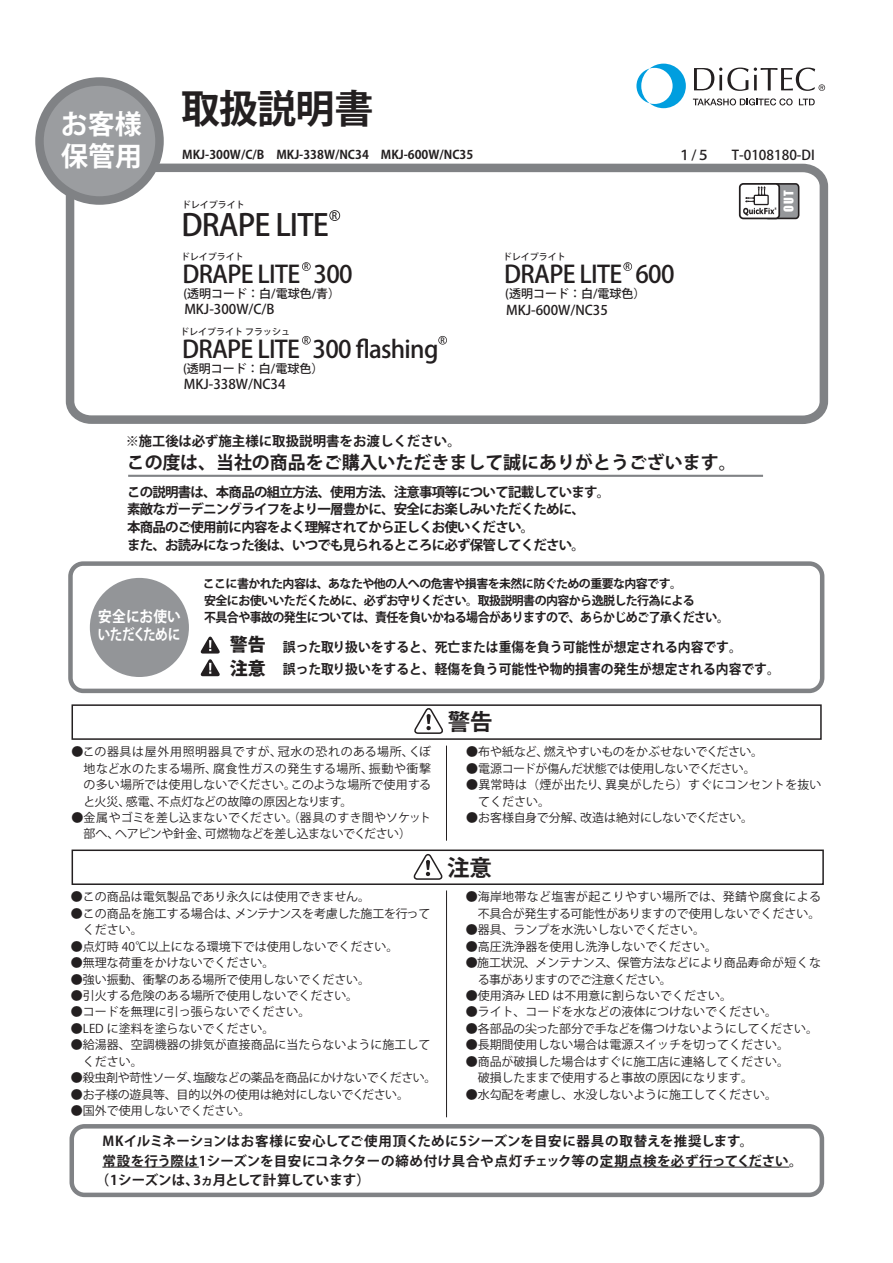
<style>
.page{position:relative;width:893px;height:1263px;background:#fff}
.page>*{position:absolute;margin:0;border:0;box-sizing:border-box;transform-origin:0 0}
.t1{font:700 39px "Koz Go Pro";letter-spacing:-.025em;color:#231f20}
.t2{font:500 30px "Koz Go Pro";letter-spacing:-.03em;color:#231f20}
.t3{font:700 27px "Koz Go Pro";color:#fff}
.t4{font:500 24px "Koz Go Pro";letter-spacing:-.03em;color:#231f20}
.t5{font:700 22.5px "Koz Go Pro";color:#231f20}
.t6{font:700 18px "Koz Go Pro";color:#231f20}
.t7{font:800 18px/23.1px "Koz Go Pro";color:#231f20}
.t8{font:700 15.15px "Koz Go Pro";letter-spacing:-.04em;color:#fff;scale:.83 1}
.t9{font:700 15.15px "Koz Go Pro";letter-spacing:-.02em;color:#fff;scale:.9 1}
.t10{font:700 13.5px/18px "Koz Go Pro";letter-spacing:-.055em;color:#231f20}
.t11{font:700 13.5px "Koz Go Pr 6 N";letter-spacing:.02em;color:#231f20}
.t12{font:700 13.5px/22.6px "Koz Go Pro";color:#231f20;scale:.95 1}
.t13{font:700 13.5px "Koz Go Pro";color:#231f20}
.t14{font:700 13.5px "Koz Go Pr 6 N";letter-spacing:-.02em;color:#231f20}
.t15{font:500 13.5px "Koz Go Pr 6 N";color:#231f20}
.t16{font:500 13.5px "Koz Go Pro";color:#231f20}
.t17{font:500 13.35px "Koz Go Pro";color:#231f20}
.t18{font:700 12.9px "Koz Go Pro";letter-spacing:-.05em;color:#231f20;scale:.93 1}
.t19{font:700 12.15px "Koz Go Pro";letter-spacing:-.05em;color:#231f20}
.t20{font:12.15px "Impact";color:#fff}
.t21{font:12px/16.5px "Koz Go Pro";color:#231f20}
.t22{font:12px "Koz Go Pro";letter-spacing:-.02em;color:#231f20}
.t23{font:700 12px "Koz Go Pro";letter-spacing:-.05em;color:#231f20}
.t24{font:500 12px "Koz Go Pro";color:#231f20}
.t25{font:700 12px "Koz Go Pro";color:#231f20}
.t26{font:12px "Koz Go Pro";letter-spacing:-.035em;color:#231f20}
.t27{font:12px "Koz Go Pro";letter-spacing:-.025em;color:#231f20}
.t28{font:500 9px "Koz Go Pr 6 N";color:#231f20}
.t29{font:500 9px "Koz Go Pro";color:#231f20}
.t30{font:500 7.2px "Koz Go Pro";color:#231f20}
</style>
<div class="page">
<svg style="left:62px;top:163px;width:767px;height:261px"></svg>
<div style="left:39px;top:81px;width:120px;height:119px;background:#9b9da0;border-radius:50%"></div>
<div style="left:35px;top:77px;width:129px;height:128px;border:9px solid #808285;border-radius:50%"></div>
<svg style="left:636px;top:64px;width:50px;height:44px"></svg>
<svg style="left:694px;top:68px;width:131px;height:23px"></svg>
<svg style="left:693px;top:98px;width:100px;height:7px"></svg>
<svg style="left:799px;top:99px;width:16px;height:6px"></svg>
<div style="left:765px;top:184px;width:34px;height:34px;background:#95979a;border-radius:3px"></div>
<div style="left:764px;top:183px;width:35px;height:36px;border:2px solid #231f20;border-radius:3px"></div>
<div style="left:740px;top:184px;width:39px;height:34px;background:#fff;border-radius:4px"></div>
<div style="left:739px;top:183px;width:41px;height:36px;border:2px solid #231f20;border-radius:4px"></div>
<svg style="left:743px;top:186px;width:33px;height:30px"></svg>
<svg style="left:329px;top:210px;width:11px;height:11px"></svg>
<svg style="left:302px;top:262px;width:9px;height:9px"></svg>
<svg style="left:302px;top:336px;width:9px;height:9px"></svg>
<svg style="left:438px;top:336px;width:9px;height:9px"></svg>
<svg style="left:623px;top:262px;width:9px;height:9px"></svg>
<div style="left:72px;top:704px;width:750px;height:36px;border:2px solid #231f20"></div>
<hr style="left:446px;top:890px;width:1px;height:227px;background:#231f20">
<hr style="left:446px;top:746px;width:1px;height:95px;background:#231f20">
<svg style="left:414px;top:706px;width:31px;height:28px"></svg>
<div style="left:72px;top:849px;width:752px;height:36px;border:2px solid #231f20"></div>
<svg style="left:414px;top:854px;width:29px;height:26px"></svg>
<div style="left:90px;top:578px;width:99px;height:99px;background:#939598;border-radius:50%"></div>
<svg style="left:200px;top:659px;width:20px;height:17px"></svg>
<svg style="left:200px;top:636px;width:20px;height:17px"></svg>
<div style="left:68px;top:561px;width:756px;height:132px;border:5px solid #808285;border-radius:13px"></div>
<hr style="left:128px;top:475px;width:635px;height:2px;background:#808285">
<div style="left:70px;top:1124px;width:754px;height:73px;border:5px solid #808285;border-radius:13px"></div>
<hr style="left:102px;top:1167px;width:97px;height:1px;background:#231f20">
<hr style="left:600px;top:1167px;width:189px;height:1px;background:#231f20">
<h1 class="t1" style="left:61px;top:84px;width:314px"><sub>お客様</sub> 取扱説明書</h1>
<h3 class="t3" style="left:61px;top:139px;width:83px">保管用</h3>
<p class="t25" style="left:182px;top:147px;width:293px">MKJ-300W/C/B　MKJ-338W/NC34　MKJ-600W/NC35</p>
<p class="t28" style="left:182px;top:199px;width:64px">ドレイプライト</p>
<p class="t29" style="left:332px;top:210px;width:7px">R</p>
<h2 class="t2" style="left:181px;top:206px;width:149px">DRAPE LITE</h2>
<p class="t28" style="left:181px;top:251px;width:64px">ドレイプライト</p>
<h3 class="t4" style="left:182px;top:259px;width:172px">DRAPE LITE 300</h3>
<p class="t24" style="left:183px;top:286px;width:158px">(透明コード：白/電球色/青）</p>
<p class="t30" style="left:304px;top:262px;width:6px">R</p>
<p class="t17" style="left:184px;top:301px;width:92px">MKJ-300W/C/B</p>
<p class="t28" style="left:180px;top:326px;width:112px">ドレイプライト フラッシュ</p>
<h3 class="t4" style="left:182px;top:334px;width:258px">DRAPE LITE 300 flashing</h3>
<p class="t24" style="left:183px;top:361px;width:142px">(透明コード：白/電球色）</p>
<p class="t30" style="left:304px;top:336px;width:6px">R</p>
<p class="t30" style="left:440px;top:336px;width:6px">R</p>
<p class="t17" style="left:184px;top:376px;width:103px">MKJ-338W/NC34</p>
<p class="t13" style="left:126px;top:433px;width:337px">※施工後は必ず施主様に取扱説明書をお渡しください。</p>
<p class="t16" style="left:678px;top:147px;width:33px">１/５</p>
<p class="t28" style="left:503px;top:251px;width:64px">ドレイプライト</p>
<h3 class="t4" style="left:504px;top:259px;width:172px">DRAPE LITE 600</h3>
<p class="t24" style="left:505px;top:286px;width:142px">(透明コード：白/電球色）</p>
<p class="t30" style="left:625px;top:262px;width:6px">R</p>
<p class="t17" style="left:506px;top:301px;width:103px">MKJ-600W/NC35</p>
<p class="t15" style="left:732px;top:147px;width:84px">T-0108180-DI</p>
<p class="t20" style="left:779px;top:212px;width:23px;rotate:-90deg">OUT</p>
<h3 class="t6" style="left:127px;top:450px;width:611px">この度は、当社の商品をご購入いただきまして誠にありがとうございます。</h3>
<p class="t10" style="left:127px;top:483px;width:485px">この説明書は、本商品の組立方法、使用方法、注意事項等について記載しています。素敵なガーデニングライフをより一層豊かに、安全にお楽しみいただくために、<br>本商品のご使用前に内容をよく理解されてから正しくお使いください。<br>また、お読みになった後は、いつでも見られるところに必ず保管してください。</p>
<p class="t23" style="left:203px;top:576px;width:481px">ここに書かれた内容は、あなたや他の人への危害や損害を未然に防ぐための重要な内容です。</p>
<p class="t19" style="left:204px;top:592px;width:492px">安全にお使いいただくために、必ずお守りください。取扱説明書の内容から逸脱した行為による</p>
<p class="t9" style="left:98px;top:607px;width:93px">安全にお使い</p>
<p class="t18" style="left:204px;top:609px;width:566px">不具合や事故の発生については、責任を負いかねる場合がありますので、あらかじめご了承ください。</p>
<p class="t8" style="left:98px;top:625px;width:101px">いただくために</p>
<p class="t12" style="left:283px;top:636px;width:525px">誤った取り扱いをすると、死亡または重傷を負う可能性が想定される内容です。<br>誤った取り扱いをすると、軽傷を負う可能性や物的損害の発生が想定される内容です。</p>
<h3 class="t7" style="left:230px;top:634px;width:37px">警告注意</h3>
<p class="t21" style="left:84px;top:744px;width:349px;text-align:justify;text-indent:-12px">●この器具は屋外用照明器具ですが、冠水の恐れのある場所、くぼ地など水のたまる場所、腐食性ガスの発生する場所、振動や衝撃の多い場所では使用しないでください。このような場所で使用すると火災、感電、不点灯などの故障の原因となります。</p>
<p class="t21" style="left:83px;top:810px;width:349px;text-indent:-12px">●金属やゴミを差し込まないでください。（器具のすき間やソケット部へ、ヘアピンや針金、可燃物などを差し込まないでください）</p>
<p class="t21" style="left:71px;top:889px;width:301px">●この商品は電気製品であり永久には使用できません。</p>
<p class="t21" style="left:83px;top:905px;width:349px;text-indent:-12px">●この商品を施工する場合は、メンテナンスを考慮した施工を行ってください。</p>
<p class="t21" style="left:71px;top:938px;width:329px">●点灯時 40℃以上になる環境下では使用しないでください。</p>
<p class="t21" style="left:71px;top:955px;width:205px">●無理な荷重をかけないでください。</p>
<p class="t21" style="left:71px;top:971px;width:301px">●強い振動、衝撃のある場所で使用しないでください。</p>
<p class="t21" style="left:71px;top:988px;width:289px">●引火する危険のある場所で使用しないでください。</p>
<p class="t21" style="left:71px;top:1004px;width:241px">●コードを無理に引っ張らないでください。</p>
<p class="t21" style="left:71px;top:1020px;width:205px">●LED に塗料を塗らないでください。</p>
<p class="t21" style="left:83px;top:1037px;width:349px;text-indent:-12px">●給湯器、空調機器の排気が直接商品に当たらないように施工してください。</p>
<p class="t26" style="left:71px;top:1070px;width:367px">●殺虫剤や苛性ソーダ、塩酸などの薬品を商品にかけないでください。</p>
<p class="t22" style="left:71px;top:1086px;width:340px">●お子様の遊具等、目的以外の使用は絶対にしないでください。</p>
<p class="t21" style="left:71px;top:1103px;width:181px">●国外で使用しないでください。</p>
<h3 class="t5" style="left:448px;top:707px;width:46px">警告</h3>
<p class="t22" style="left:466px;top:744px;width:299px">●布や紙など、燃えやすいものをかぶせないでください。</p>
<p class="t27" style="left:466px;top:760px;width:291px">●電源コードが傷んだ状態では使用しないでください。</p>
<p class="t21" style="left:478px;top:777px;width:345px;text-indent:-12px">●異常時は（煙が出たり、異臭がしたら）すぐにコンセントを抜いてください。</p>
<p class="t21" style="left:466px;top:810px;width:288px">●お客様自身で分解、改造は絶対にしないでください。</p>
<h3 class="t5" style="left:447px;top:853px;width:46px">注意</h3>
<p class="t21" style="left:466px;top:889px;width:357px;text-align:right">●海岸地帯など塩害が起こりやすい場所では、発錆や腐食による不具合が発生する可能性がありますので使用しないでください。</p>
<p class="t21" style="left:466px;top:922px;width:241px">●器具、ランプを水洗いしないでください。</p>
<p class="t21" style="left:466px;top:938px;width:253px">●高圧洗浄器を使用し洗浄しないでください。</p>
<p class="t21" style="left:478px;top:955px;width:345px;text-indent:-12px">●施工状況、メンテナンス、保管方法などにより商品寿命が短くなる事がありますのでご注意ください。</p>
<p class="t21" style="left:466px;top:988px;width:268px">●使用済み LED は不用意に割らないでください。</p>
<p class="t21" style="left:466px;top:1004px;width:313px">●ライト、コードを水などの液体につけないでください。</p>
<p class="t21" style="left:466px;top:1020px;width:354px">●各部品の尖った部分で手などを傷つけないようにしてください。</p>
<p class="t21" style="left:466px;top:1037px;width:325px">●長期間使用しない場合は電源スイッチを切ってください。</p>
<p class="t21" style="left:466px;top:1053px;width:325px">●商品が破損した場合はすぐに施工店に連絡してください。　破損したままで使用すると事故の原因になります。</p>
<p class="t21" style="left:466px;top:1086px;width:313px">●水勾配を考慮し、水没しないように施工してください。</p>
<p class="t11" style="left:102px;top:1134px;width:652px">MKイルミネーションはお客様に安心してご使用頂くために5シーズンを目安に器具の取替えを推奨します。</p>
<p class="t11" style="left:102px;top:1153px;width:702px">常設を行う際は1シーズンを目安にコネクターの締め付け具合や点灯チェック等の定期点検を必ず行ってください。</p>
<p class="t14" style="left:96px;top:1173px;width:275px">（1シーズンは、3ヵ月として計算しています）</p>
</div>
